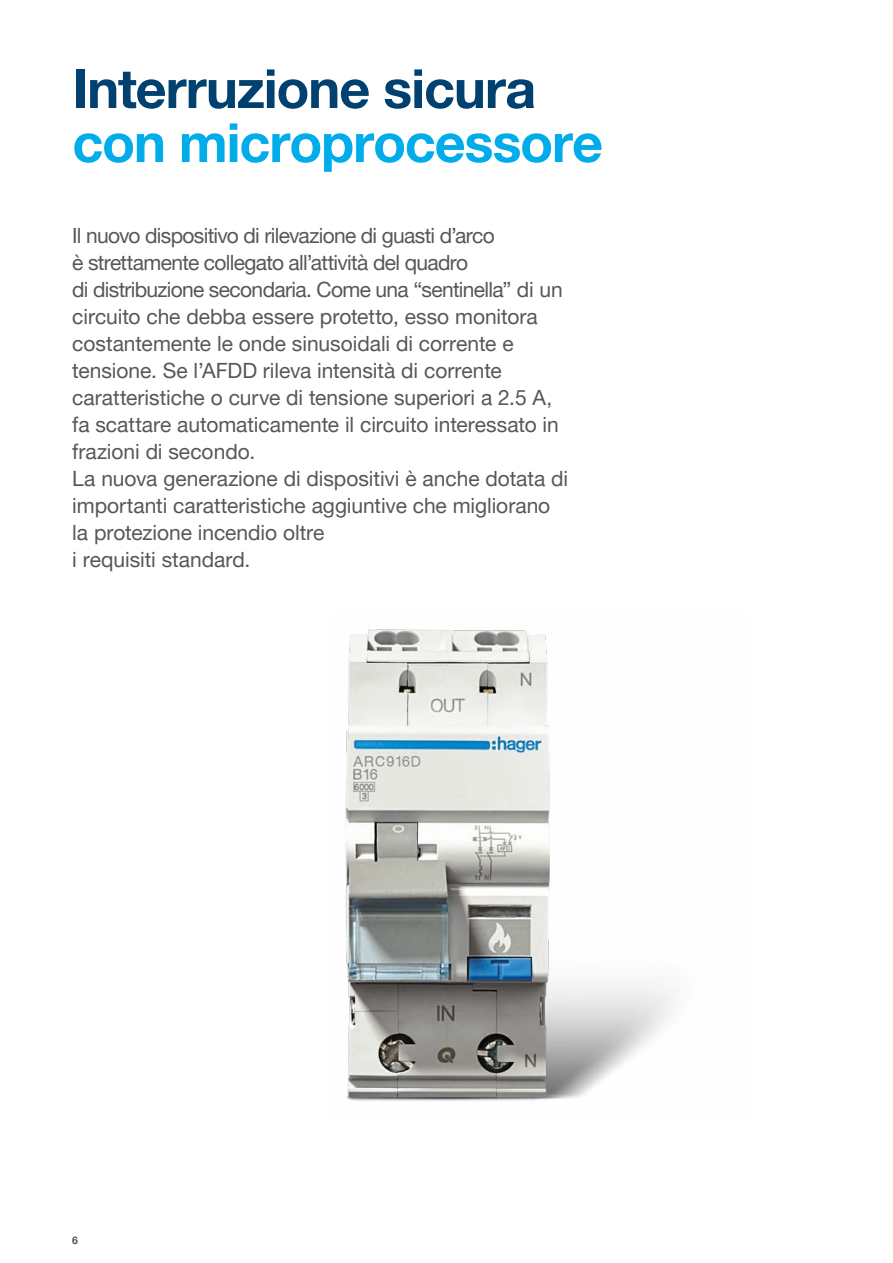
<style>
.page{position:relative;width:893px;height:1263px;background:#fff}
.page>*{position:absolute;margin:0;border:0;box-sizing:border-box;transform-origin:0 0}
.t1{font:700 54px "Helvetica Neue LTW1 G";letter-spacing:-.02em;color:#004170}
.t2{font:700 54px "Helvetica Neue LTW1 G";letter-spacing:-.02em;color:#00ace9}
.t3{font:21px/27px "Helvetica Neue LTW1 G";letter-spacing:-.005em;color:#575756}
.t4{font:700 10.5px "Helvetica Neue LTW1 G";color:#575756}
</style>
<div class="page">
<img style="left:345px;top:629px;width:328px;height:472px">
<h1 class="t1" style="left:72px;top:55px;width:465px">Interruzione sicura</h1>
<h1 class="t2" style="left:72px;top:109px;width:532px">con microprocessore</h1>
<p class="t3" style="left:72px;top:222px;width:497px">Il nuovo dispositivo di rilevazione di guasti d’arco<br>è strettamente collegato all’attività del quadro<br>di distribuzione secondaria. Come una “sentinella” di un circuito che debba essere protetto, esso monitora costantemente le onde sinusoidali di corrente e tensione. Se l’AFDD rileva intensità di corrente caratteristiche o curve di tensione superiori a 2.5 A, fa scattare automaticamente il circuito interessato in frazioni di secondo.<br>La nuova generazione di dispositivi è anche dotata di importanti caratteristiche aggiuntive che migliorano la protezione incendio oltre<br>i requisiti standard.</p>
<p class="t4" style="left:72px;top:1233px;width:7px">6</p>
</div>
